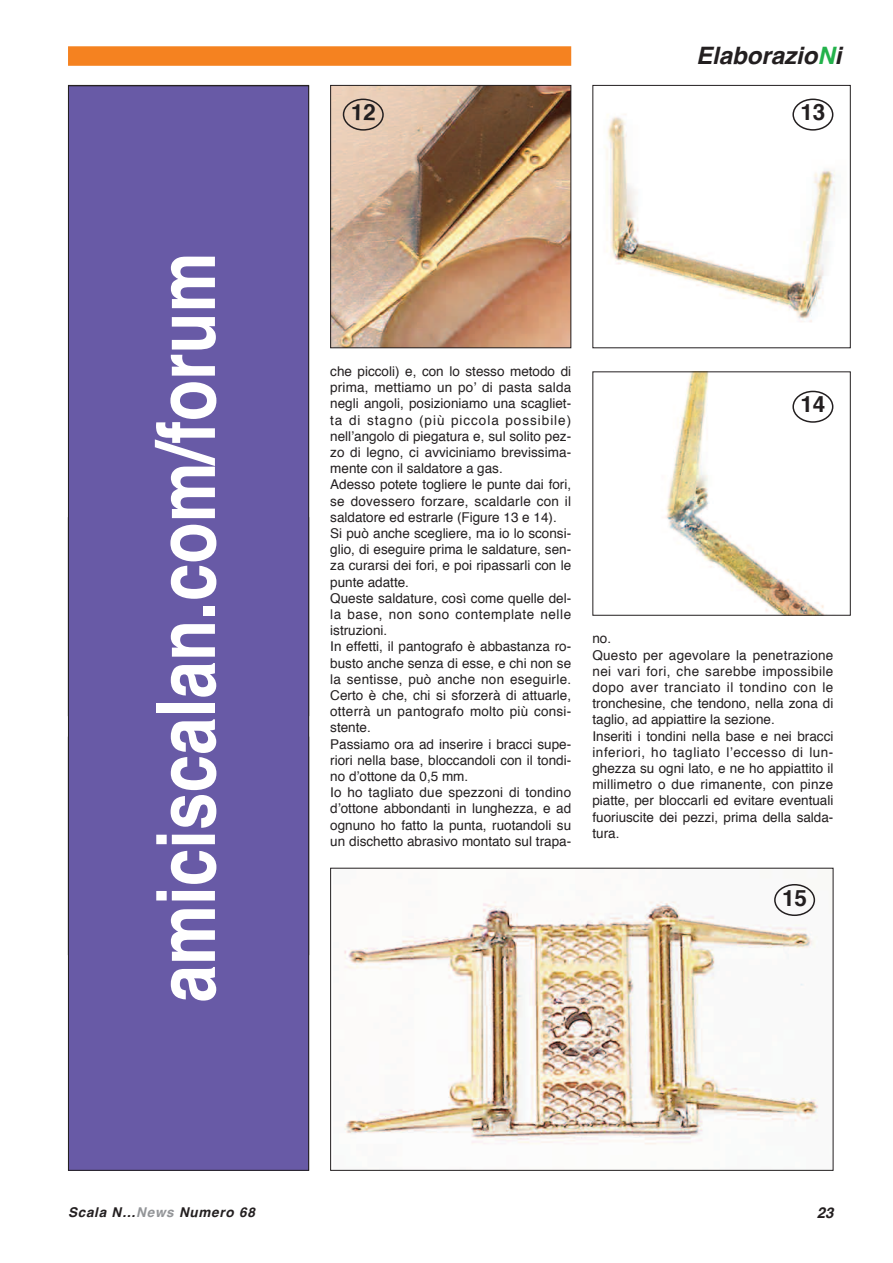
<style>
.page{position:relative;width:893px;height:1263px;background:#fff}
.page>*{position:absolute;margin:0;border:0;box-sizing:border-box;transform-origin:0 0}
.t1{font:700 81px "Helvetica";color:#fff;scale:.83 1}
.t2{font:italic 700 24px "Helvetica";color:#231f20}
.t3{font:700 22.5px "Helvetica";color:#231f20}
.t4{font:italic 700 15px "Helvetica";color:#231f20}
.t5{font:13.5px/16.2px "Helvetica";color:#231f20}
.t6{font:italic 700 13.5px "Helvetica";letter-spacing:.055em;color:#231f20}
.s1{color:#23b24b}
.s2{color:#939598}
</style>
<div class="page">
<div style="left:68px;top:46px;width:503px;height:20px;background:#f58220"></div>
<img style="left:332px;top:87px;width:237px;height:259px">
<div style="left:330px;top:85px;width:241px;height:263px;border:1px solid #231f20"></div>
<img style="left:604px;top:112px;width:231px;height:210px">
<div style="left:592px;top:85px;width:259px;height:263px;border:1px solid #231f20"></div>
<img style="left:665px;top:373px;width:169px;height:241px">
<div style="left:592px;top:371px;width:259px;height:245px;border:1px solid #231f20"></div>
<img style="left:344px;top:898px;width:475px;height:247px">
<div style="left:330px;top:868px;width:503px;height:303px;border:1px solid #231f20"></div>
<svg style="left:792px;top:99px;width:41px;height:32px"></svg>
<svg style="left:792px;top:391px;width:41px;height:32px"></svg>
<svg style="left:774px;top:884px;width:41px;height:32px"></svg>
<div style="left:68px;top:86px;width:241px;height:1084px;background:#685aa6"></div>
<div style="left:68px;top:85px;width:241px;height:1086px;border:1px solid #231f20"></div>
<svg style="left:343px;top:98px;width:41px;height:33px"></svg>
<h1 class="t1" style="left:153px;top:1002px;width:905px;rotate:-90deg">amiciscalan.com/forum</h1>
<h2 class="t2" style="left:696px;top:45px;width:147px">Elaborazio<span class="s1">N</span>i</h2>
<h3 class="t3" style="left:800px;top:103px;width:27px">13</h3>
<p class="t5" style="left:330px;top:364px;width:242px">che piccoli) e, con lo stesso metodo di prima, mettiamo un po’ di pasta salda negli angoli, posizioniamo una scagliet&shy;ta di stagno (più piccola possibile) nell’angolo di piegatura e, sul solito pez&shy;zo di legno, ci avviciniamo brevissima&shy;mente con il saldatore a gas.<br>Adesso potete togliere le punte dai fori, se dovessero forzare, scaldarle con il saldatore ed estrarle (Figure 13 e 14).<br>Si può anche scegliere, ma io lo sconsi&shy;glio, di eseguire prima le saldature, sen&shy;za curarsi dei fori, e poi ripassarli con le punte adatte.<br>Queste saldature, così come quelle del&shy;la base, non sono contemplate nelle istruzioni.<br>In effetti, il pantografo è abbastanza ro&shy;busto anche senza di esse, e chi non se la sentisse, può anche non eseguirle.<br>Certo è che, chi si sforzerà di attuarle, otterrà un pantografo molto più consi&shy;stente.<br>Passiamo ora ad inserire i bracci supe&shy;riori nella base, bloccandoli con il tondi&shy;no d’ottone da 0,5 mm.<br>Io ho tagliato due spezzoni di tondino d’ottone abbondanti in lunghezza, e ad ognuno ho fatto la punta, ruotandoli su un dischetto abrasivo montato sul trapa-</p>
<h3 class="t3" style="left:800px;top:395px;width:27px">14</h3>
<p class="t5" style="left:592px;top:632px;width:242px">no.<br>Questo per agevolare la penetrazione nei vari fori, che sarebbe impossibile dopo aver tranciato il tondino con le tronchesine, che tendono, nella zona di taglio, ad appiattire la sezione.<br>Inseriti i tondini nella base e nei bracci inferiori, ho tagliato l’eccesso di lun&shy;ghezza su ogni lato, e ne ho appiattito il millimetro o due rimanente, con pinze piatte, per bloccarli ed evitare eventuali fuoriuscite dei pezzi, prima della salda&shy;tura.</p>
<h3 class="t3" style="left:782px;top:888px;width:27px">15</h3>
<p class="t6" style="left:68px;top:1206px;width:188px">Scala N…<span class="s2">News</span> Numero 68</p>
<p class="t4" style="left:817px;top:1206px;width:18px">23</p>
</div>
